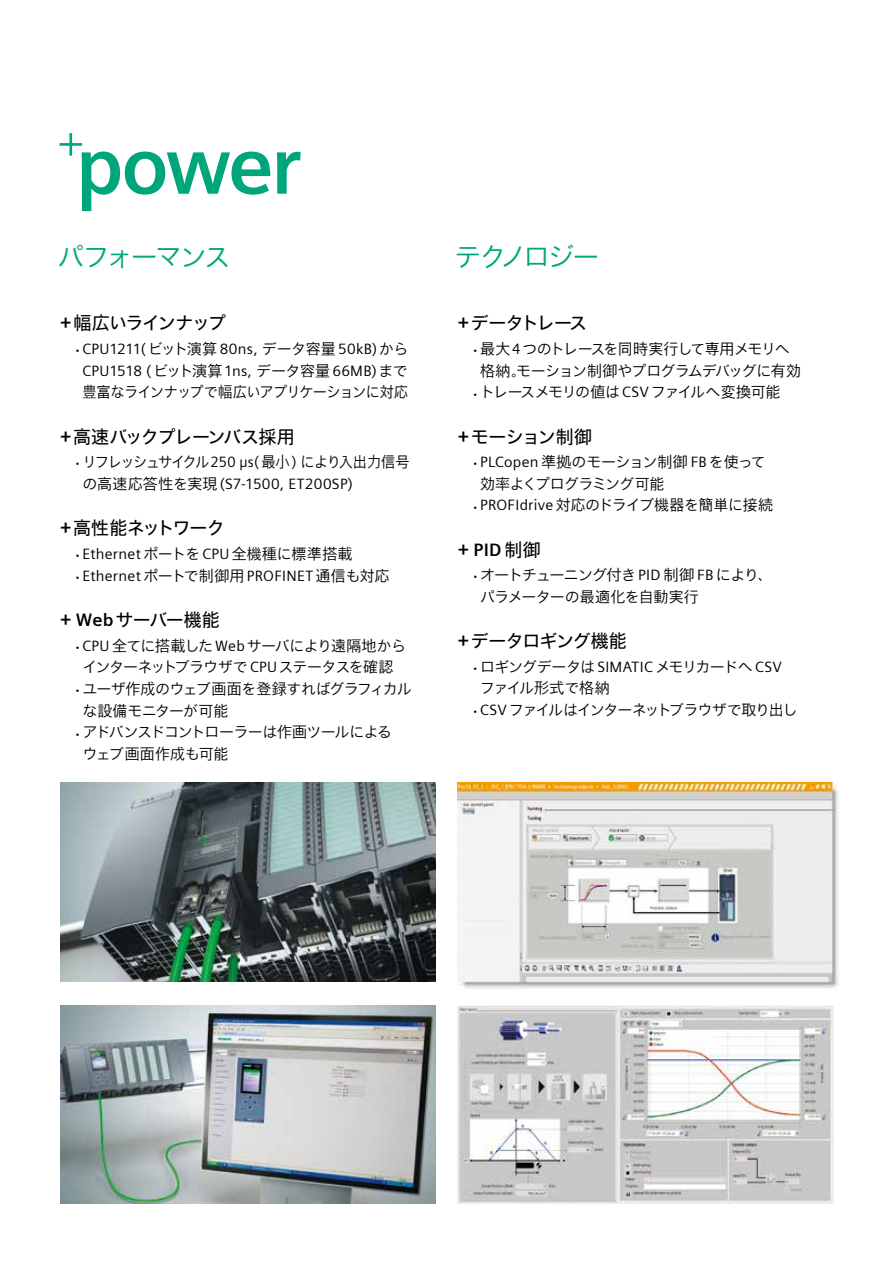
<style>
.page{position:relative;width:893px;height:1263px;background:#fff}
.page>*{position:absolute;margin:0;border:0;box-sizing:border-box;transform-origin:0 0}
.t1{font:700 81px "Siemens Sans Global JPN";letter-spacing:-.045em;color:#00a67b}
.t2{font:27px "Siemens Sans Global JPN";letter-spacing:-.1em;color:#00a67b}
.t3{font:700 18px "Siemens Sans Global JPN";letter-spacing:-.035em;color:#000}
.t4{font:700 18px "Siemens Sans Global JPN";letter-spacing:-.075em;color:#000}
.t5{font:700 18px "Siemens Sans Global JPN";letter-spacing:-.01em;color:#000}
.t6{font:700 18px "Siemens Sans Global JPN";letter-spacing:-.085em;color:#000}
.t7{font:15px/21.8px "Siemens Sans Global JPN";letter-spacing:-.025em;color:#000;text-align:justify}
.t8{font:15px/21.8px "Siemens Sans Global JPN";letter-spacing:-.05em;color:#000}
.t9{font:15px/21.8px "Siemens Sans Global JPN";letter-spacing:-.005em;color:#000;scale:.95 1}
.t10{font:15px/21.8px "Siemens Sans Global JPN";letter-spacing:.02em;color:#000}
.t11{font:15px "Siemens Sans Global JPN";letter-spacing:-.005em;color:#000}
.t12{font:15px "Siemens Sans Global JPN";letter-spacing:-.08em;color:#000}
.t13{font:15px "Siemens Sans Global JPN";letter-spacing:.005em;color:#000}
.t14{font:15px "Siemens Sans Global JPN";letter-spacing:-.065em;color:#000}
.t15{font:15px "Siemens Sans Global JPN";letter-spacing:-.055em;color:#000}
</style>
<div class="page">
<img style="left:457px;top:1006px;width:376px;height:197px">
<img style="left:457px;top:782px;width:382px;height:207px">
<img style="left:60px;top:782px;width:376px;height:199px">
<img style="left:60px;top:1006px;width:376px;height:197px">
<svg style="left:60px;top:133px;width:22px;height:23px"></svg>
<h1 class="t1" style="left:75px;top:118px;width:228px">power</h1>
<h2 class="t2" style="left:57px;top:241px;width:175px">パフォーマンス</h2>
<h2 class="t2" style="left:455px;top:241px;width:146px">テクノロジー</h2>
<p class="t4" style="left:57px;top:313px;width:171px">＋幅広いラインナップ</p>
<p class="t7" style="left:82px;top:338px;width:327px;text-indent:-12px">・CPU1211(ビット演算 80ns, データ容量 50kB)からCPU1518 (ビット演算1ns, データ容量 66MB)まで豊富なラインナップで幅広いアプリケーションに対応</p>
<p class="t3" style="left:57px;top:426px;width:239px">＋高速バックプレーンバス採用</p>
<p class="t9" style="left:82px;top:451px;width:346px;text-indent:-12px">・リフレッシュサイクル250 µs( 最小 ) により入出力信号の高速応答性を実現 (S7-1500, ET200SP)</p>
<p class="t3" style="left:57px;top:518px;width:170px">＋高性能ネットワーク</p>
<p class="t10" style="left:70px;top:543px;width:321px">・Ethernet ポートを CPU 全機種に標準搭載・Ethernet ポートで制御用 PROFINET 通信も対応</p>
<p class="t5" style="left:57px;top:609px;width:164px">＋Webサーバー機能</p>
<p class="t7" style="left:70px;top:635px;width:337px">・CPU 全てに搭載した Web サーバにより遠隔地から</p>
<p class="t8" style="left:82px;top:656px;width:313px">インターネットブラウザで CPUステータスを確認</p>
<p class="t7" style="left:70px;top:678px;width:343px">・ユーザ作成のウェブ画面を登録すればグラフィカル</p>
<p class="t7" style="left:82px;top:700px;width:147px">な設備モニターが可能</p>
<p class="t14" style="left:70px;top:723px;width:323px">・アドバンスドコントローラーは作画ツールによる</p>
<p class="t7" style="left:82px;top:743px;width:147px">ウェブ画面作成も可能</p>
<p class="t6" style="left:455px;top:313px;width:134px">＋データトレース</p>
<p class="t8" style="left:468px;top:338px;width:323px">・最大4 つのトレースを同時実行して専用メモリへ</p>
<p class="t8" style="left:480px;top:360px;width:322px">格納。モーション制御やプログラムデバッグに有効</p>
<p class="t7" style="left:468px;top:381px;width:314px">・トレースメモリの値は CSV ファイルへ変換可能</p>
<p class="t3" style="left:455px;top:426px;width:139px">＋モーション制御</p>
<p class="t13" style="left:468px;top:453px;width:299px">・PLCopen 準拠のモーション制御 FB を使って</p>
<p class="t15" style="left:480px;top:475px;width:186px">効率よくプログラミング可能</p>
<p class="t11" style="left:468px;top:496px;width:307px">・PROFIdrive 対応のドライブ機器を簡単に接続</p>
<p class="t3" style="left:455px;top:539px;width:88px">＋PID 制御</p>
<p class="t8" style="left:480px;top:564px;width:294px;text-indent:-12px">・オートチューニング付き PID 制御 FB により、パラメーターの最適化を自動実行</p>
<p class="t3" style="left:455px;top:630px;width:174px">＋データロギング機能</p>
<p class="t7" style="left:468px;top:655px;width:315px">・ロギングデータは SIMATIC メモリカードへ CSV</p>
<p class="t7" style="left:480px;top:677px;width:131px">ファイル形式で格納</p>
<p class="t12" style="left:468px;top:701px;width:331px">・CSV ファイルはインターネットブラウザで取り出し</p>
</div>
